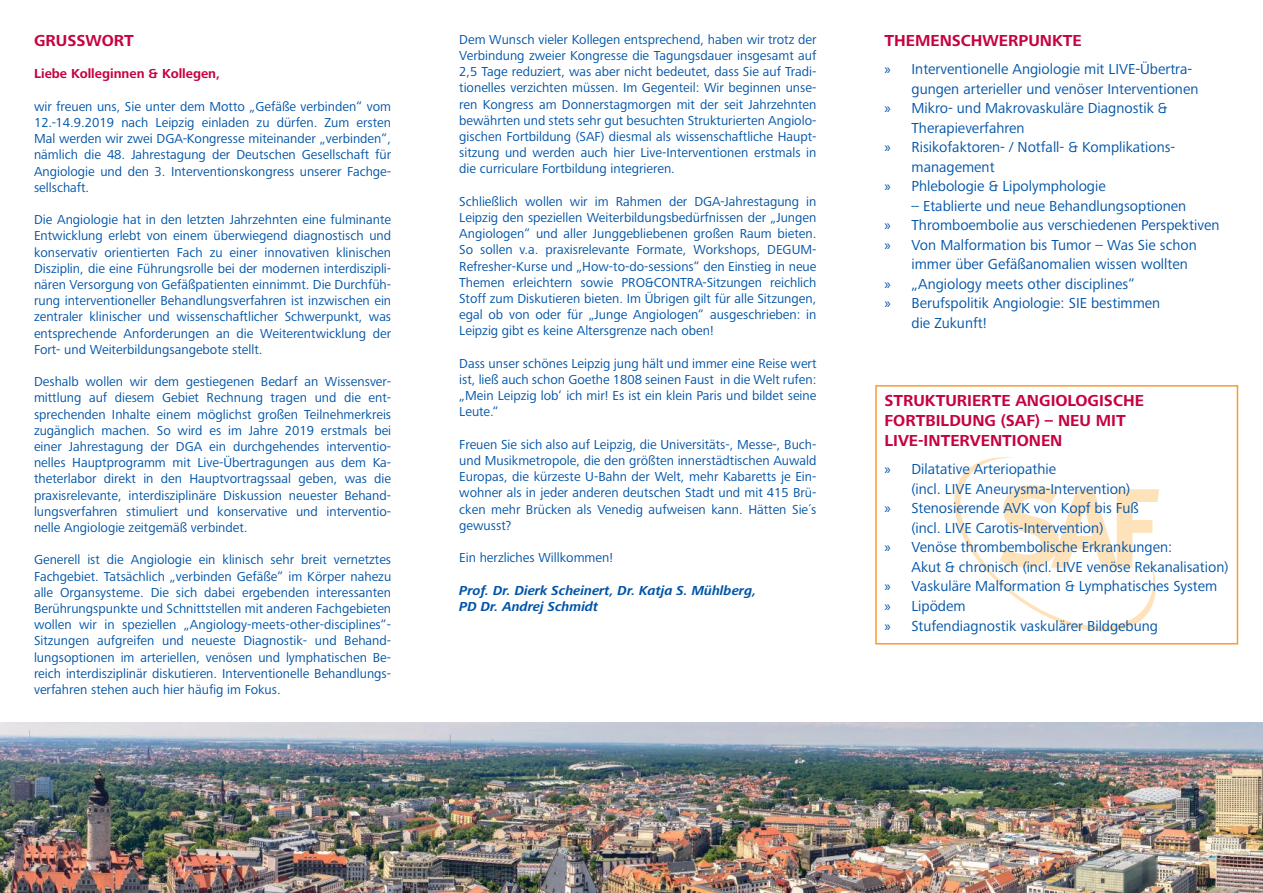
<style>
.page{position:relative;width:1263px;height:893px;background:#fff}
.page>*{position:absolute;margin:0;border:0;box-sizing:border-box;transform-origin:0 0}
.t1{font:700 16.5px/19.8px "Frutiger Next LTW1 G";color:#c70240}
.t2{font:15px "Frutiger Next LTW1 G";color:#0154a8}
.t3{font:13.5px/16.2px "Frutiger Next LTW1 G";color:#0154a8;text-align:justify}
.t4{font:italic 700 13.5px/16.2px "Frutiger Next LTW1 G";color:#0154a8}
.t5{font:700 13.5px "Frutiger Next LTW1 G";color:#c70240}
.s1{font-family:"Myriad Pro"}
</style>
<div class="page">
<svg style="left:954px;top:457px;width:205px;height:175px"></svg>
<div style="left:875px;top:385px;width:363px;height:259px;border:2px solid #fb9a2f"></div>
<img style="left:0;top:723px;width:1263px;height:170px">
<p class="t1" style="left:34px;top:31px;width:101px">GRUSSWORT</p>
<p class="t5" style="left:34px;top:66px;width:188px">Liebe Kolleginnen &amp; Kollegen,</p>
<p class="t3" style="left:34px;top:99px;width:359px">wir freuen uns, Sie unter dem Motto „Gefäße verbinden“ vom 12.-14.9.2019 nach Leipzig einladen zu dürfen. Zum ersten Mal werden wir zwei DGA-Kongresse miteinander „verbinden“, nämlich die 48. Jahrestagung der Deutschen Gesellschaft für Angiologie und den 3. Interventionskongress unserer Fachge&shy;sellschaft.</p>
<p class="t3" style="left:34px;top:212px;width:359px">Die Angiologie hat in den letzten Jahrzehnten eine fulminante Entwicklung erlebt von einem überwiegend diagnostisch und konservativ orientierten Fach zu einer innovativen klinischen Disziplin, die eine Führungsrolle bei der modernen interdiszipli&shy;nären Versorgung von Gefäßpatienten einnimmt. Die Durchfüh&shy;rung interventioneller Behandlungsverfahren ist inzwischen ein zentraler klinischer und wissenschaftlicher Schwerpunkt, was entsprechende Anforderungen an die Weiterentwicklung der Fort- und Weiterbildungsangebote stellt.</p>
<p class="t3" style="left:34px;top:374px;width:359px">Deshalb wollen wir dem gestiegenen Bedarf an Wissensver&shy;mittlung auf diesem Gebiet Rechnung tragen und die ent&shy;sprechenden Inhalte einem möglichst großen Teilnehmerkreis zugänglich machen. So wird es im Jahre 2019 erstmals bei einer Jahrestagung der DGA ein durchgehendes interventio&shy;nelles Hauptprogramm mit Live-Übertragungen aus dem Ka&shy;theterlabor direkt in den Hauptvortragssaal geben, was die praxisrelevante, interdisziplinäre Diskussion neuester Behand&shy;lungsverfahren stimuliert und konservative und interventio&shy;nelle Angiologie zeitgemäß verbindet.</p>
<p class="t3" style="left:34px;top:552px;width:359px">Generell ist die Angiologie ein klinisch sehr breit vernetztes Fachgebiet. Tatsächlich „verbinden Gefäße“ im Körper nahezu alle Organsysteme. Die sich dabei ergebenden interessanten Berührungspunkte und Schnittstellen mit anderen Fachgebieten wollen wir in speziellen „Angiology-meets-other-disciplines“- Sitzungen aufgreifen und neueste Diagnostik- und Behand&shy;lungsoptionen im arteriellen, venösen und lymphatischen Be&shy;reich interdisziplinär diskutieren. Interventionelle Behandlungs&shy;verfahren stehen auch hier häufig im Fokus.</p>
<p class="t3" style="left:459px;top:32px;width:359px">Dem Wunsch vieler Kollegen entsprechend, haben wir trotz der Verbindung zweier Kongresse die Tagungsdauer insgesamt auf 2,5 Tage reduziert, was aber nicht bedeutet, dass Sie auf Tradi&shy;tionelles verzichten müssen. Im Gegenteil: Wir beginnen unse&shy;ren Kongress am Donnerstagmorgen mit der seit Jahrzehnten bewährten und stets sehr gut besuchten Strukturierten Angiolo&shy;gischen Fortbildung (SAF) diesmal als wissenschaftliche Haupt&shy;sitzung und werden auch hier Live-Interventionen erstmals in die curriculare Fortbildung integrieren.</p>
<p class="t3" style="left:459px;top:194px;width:359px">Schließlich wollen wir im Rahmen der DGA-Jahrestagung in Leipzig den speziellen Weiterbildungsbedürfnissen der „Jungen Angiologen“ und aller Junggebliebenen großen Raum bieten.<br>So sollen v.a. praxisrelevante Formate, Workshops, DEGUM-Refresher-Kurse und „How-to-do-sessions“ den Einstieg in neue Themen erleichtern sowie PRO&amp;CONTRA-Sitzungen reichlich Stoff zum Diskutieren bieten. Im Übrigen gilt für alle Sitzungen, egal ob von oder für „Junge Angiologen“ ausgeschrieben: in Leipzig gibt es keine Altersgrenze nach oben!</p>
<p class="t3" style="left:459px;top:356px;width:359px">Dass unser schönes Leipzig jung hält und immer eine Reise wert ist, ließ auch schon Goethe 1808 seinen Faust in die Welt rufen: „Mein Leipzig lob‘ ich mir! Es ist ein klein Paris und bildet seine Leute.“</p>
<p class="t3" style="left:459px;top:437px;width:359px">Freuen Sie sich also auf Leipzig, die Universitäts-, Messe-, Buch&shy;und Musikmetropole, die den größten innerstädtischen Auwald Europas, die kürzeste U-Bahn der Welt, mehr Kabaretts je Ein&shy;wohner als in jeder anderen deutschen Stadt und mit 415 Brü&shy;cken mehr Brücken als Venedig aufweisen kann. Hätten Sie´s gewusst?</p>
<p class="t3" style="left:459px;top:550px;width:155px">Ein herzliches Willkommen!</p>
<p class="t4" style="left:459px;top:582px;width:298px">Prof. Dr. Dierk Scheinert, Dr. Katja S. Mühlberg,<br>PD Dr. Andrej Schmidt</p>
<p class="t1" style="left:884px;top:31px;width:199px">THEMENSCHWERPUNKTE</p>
<p class="t2" style="left:884px;top:61px;width:309px"><span class="s1">»</span> Interventionelle Angiologie mit LIVE-Übertra-</p>
<p class="t2" style="left:911px;top:80px;width:288px">gungen arterieller und venöser Interventionen</p>
<p class="t2" style="left:884px;top:100px;width:285px"><span class="s1">»</span> Mikro- und Makrovaskuläre Diagnostik &amp;</p>
<p class="t2" style="left:911px;top:119px;width:115px">Therapieverfahren</p>
<p class="t2" style="left:884px;top:139px;width:292px"><span class="s1">»</span> Risikofaktoren- / Notfall- &amp; Komplikations-</p>
<p class="t2" style="left:911px;top:158px;width:85px">management</p>
<p class="t2" style="left:884px;top:178px;width:223px"><span class="s1">»</span> Phlebologie &amp; Lipolymphologie</p>
<p class="t2" style="left:911px;top:197px;width:276px">– Etablierte und neue Behandlungsoptionen</p>
<p class="t2" style="left:884px;top:217px;width:336px"><span class="s1">»</span> Thromboembolie aus verschiedenen Perspektiven</p>
<p class="t2" style="left:884px;top:236px;width:314px"><span class="s1">»</span> Von Malformation bis Tumor – Was Sie schon</p>
<p class="t2" style="left:911px;top:256px;width:278px">immer über Gefäßanomalien wissen wollten</p>
<p class="t2" style="left:884px;top:275px;width:252px"><span class="s1">»</span> „Angiology meets other disciplines“</p>
<p class="t2" style="left:884px;top:295px;width:277px"><span class="s1">»</span> Berufspolitik Angiologie: SIE bestimmen</p>
<p class="t2" style="left:911px;top:314px;width:77px">die Zukunft!</p>
<p class="t1" style="left:884px;top:391px;width:261px">STRUKTURIERTE ANGIOLOGISCHE<br>FORTBILDUNG (SAF) – NEU MIT<br>LIVE-INTERVENTIONEN</p>
<p class="t2" style="left:884px;top:461px;width:173px"><span class="s1">»</span> Dilatative Arteriopathie</p>
<p class="t2" style="left:911px;top:480px;width:220px">(incl. LIVE Aneurysma-Intervention)</p>
<p class="t2" style="left:884px;top:500px;width:256px"><span class="s1">»</span> Stenosierende AVK von Kopf bis Fuß</p>
<p class="t2" style="left:911px;top:519px;width:193px">(incl. LIVE Carotis-Intervention)</p>
<p class="t2" style="left:884px;top:539px;width:289px"><span class="s1">»</span> Venöse thrombembolische Erkrankungen:</p>
<p class="t2" style="left:911px;top:558px;width:319px">Akut &amp; chronisch (incl. LIVE venöse Rekanalisation)</p>
<p class="t2" style="left:884px;top:578px;width:334px"><span class="s1">»</span> Vaskuläre Malformation &amp; Lymphatisches System</p>
<p class="t2" style="left:884px;top:597px;width:83px"><span class="s1">»</span> Lipödem</p>
<p class="t2" style="left:884px;top:617px;width:275px"><span class="s1">»</span> Stufendiagnostik vaskulärer Bildgebung</p>
</div>
